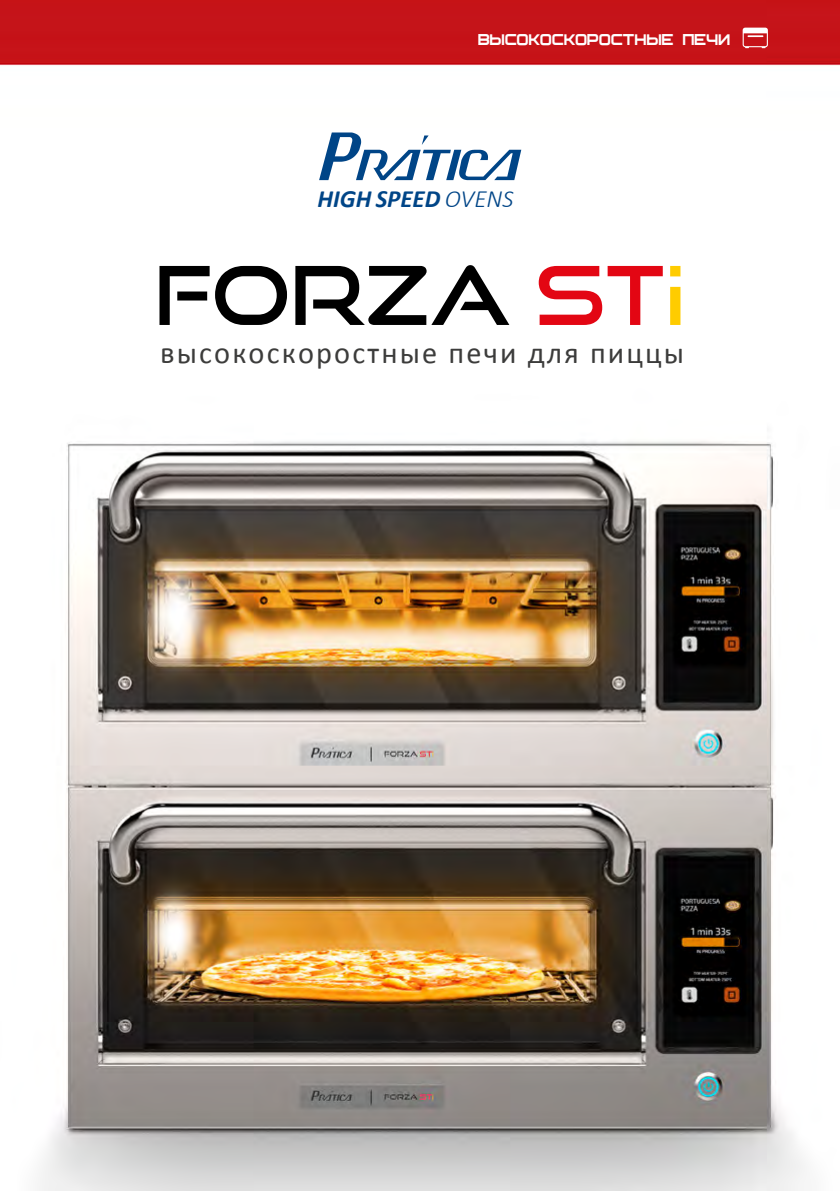
<style>
.page{position:relative;width:840px;height:1191px;background:#fff}
.page>*{position:absolute;margin:0;border:0;box-sizing:border-box;transform-origin:0 0}
.t1{font:30.4px "Calibri";letter-spacing:.07em;color:#3c3c3b}
.t2{font:italic 700 24.8px "Calibri";color:#004587}
.t3{font:18px "Archangelsk";color:#fff}
.s1{font-weight:300}
</style>
<div class="page">
<img style="left:0;top:0;width:839px;height:1191px">
<svg style="left:742px;top:28px;width:25px;height:20px"></svg>
<svg style="left:159px;top:266px;width:50px;height:59px"></svg>
<svg style="left:215px;top:266px;width:72px;height:59px"></svg>
<svg style="left:295px;top:265px;width:214px;height:60px"></svg>
<svg style="left:538px;top:266px;width:124px;height:59px"></svg>
<svg style="left:669px;top:266px;width:11px;height:59px"></svg>
<svg style="left:319px;top:132px;width:202px;height:48px"></svg>
<p class="t3" style="left:478px;top:31px;width:254px">ВЫСОКОСКОРОСТНЫЕ ПЕЧИ</p>
<p class="t2" style="left:317px;top:181px;width:197px">HIGH SPEED <span class="s1">OVENS</span></p>
<p class="t1" style="left:160px;top:334px;width:525px">высокоскоростные печи для пиццы</p>
</div>
